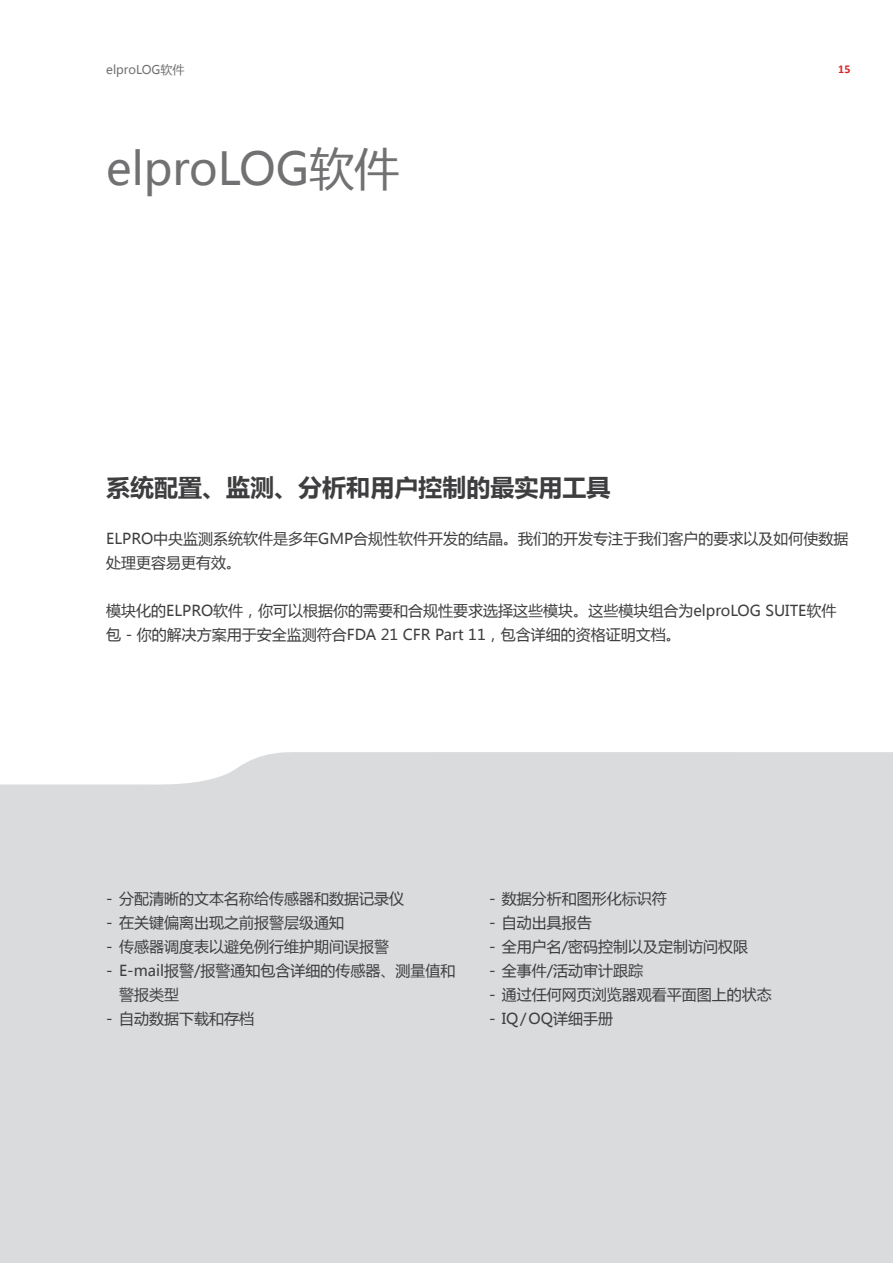
<style>
.page{position:relative;width:893px;height:1263px;background:#fff}
.page>*{position:absolute;margin:0;border:0;box-sizing:border-box;transform-origin:0 0}
.t1{font:45px "Microsoft Ya Hei";color:#717173}
.t2{font:700 24px "Microsoft Ya Hei";color:#3e3e40}
.t3{font:15px/24px "Microsoft Ya Hei";color:#3e3e40}
.t4{font:12px "Microsoft Ya Hei";color:#717173}
.t5{font:700 12px "Calibri";color:#d52426}
</style>
<div class="page">
<div style="left:0;top:752px;width:893px;height:511px;background:#dadbdc"></div>
<p class="t4" style="left:106px;top:61px;width:39px">elprolog</p>
<p class="t4" style="left:160px;top:61px;width:25px">软件</p>
<p class="t5" style="left:838px;top:61px;width:14px">15</p>
<h1 class="t1" style="left:106px;top:138px;width:294px">elproLOG软件</h1>
<h2 class="t2" style="left:106px;top:470px;width:505px">系统配置、监测、分析和用户控制的最实用工具</h2>
<p class="t3" style="left:106px;top:526px;width:743px">ELPRO中央监测系统软件是多年GMP合规性软件开发的结晶。我们的开发专注于我们客户的要求以及如何使数据处理更容易更有效。</p>
<p class="t3" style="left:106px;top:598px;width:732px">模块化的ELPRO软件，你可以根据你的需要和合规性要求选择这些模块。这些模块组合为elproLOG SUITE软件包 - 你的解决方案用于安全监测符合FDA 21 CFR Part 11，包含详细的资格证明文档。</p>
<p class="t3" style="left:106px;top:886px;width:299px">- 分配清晰的文本名称给传感器和数据记录仪</p>
<p class="t3" style="left:106px;top:910px;width:239px">- 在关键偏离出现之前报警层级通知</p>
<p class="t3" style="left:106px;top:934px;width:284px">- 传感器调度表以避免例行维护期间误报警</p>
<p class="t3" style="left:119px;top:958px;width:338px;text-indent:-13px">- E-mail报警/报警通知包含详细的传感器、测量值和警报类型</p>
<p class="t3" style="left:106px;top:1006px;width:149px">- 自动数据下载和存档</p>
<p class="t3" style="left:489px;top:886px;width:179px">- 数据分析和图形化标识符</p>
<p class="t3" style="left:489px;top:910px;width:104px">- 自动出具报告</p>
<p class="t3" style="left:489px;top:934px;width:261px">- 全用户名/密码控制以及定制访问权限</p>
<p class="t3" style="left:489px;top:958px;width:156px">- 全事件/活动审计跟踪</p>
<p class="t3" style="left:489px;top:982px;width:284px">- 通过任何网页浏览器观看平面图上的状态</p>
<p class="t3" style="left:489px;top:1006px;width:125px">- IQ/OQ详细手册</p>
</div>
